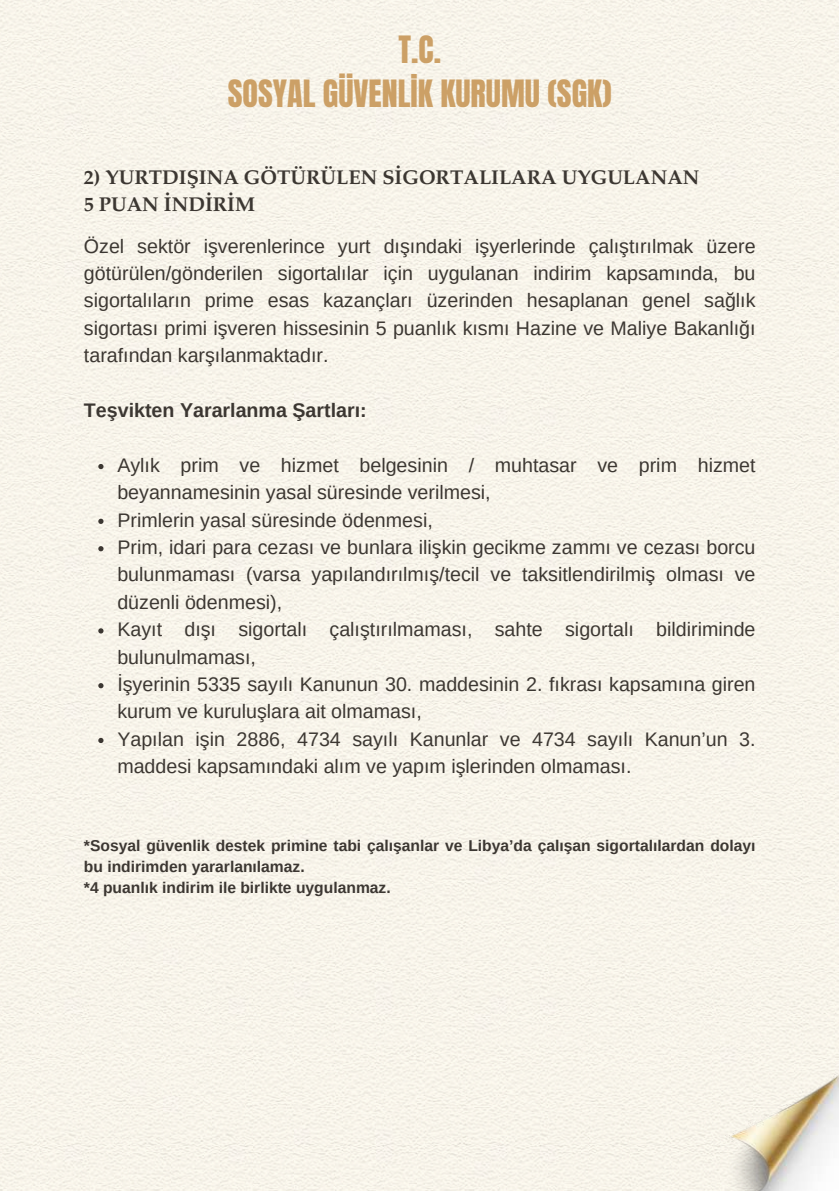
<style>
.page{position:relative;width:839px;height:1191px;background:#fff}
.page>*{position:absolute;margin:0;border:0;box-sizing:border-box;transform-origin:0 0}
.t1{font:32px/43.6px "Anton";color:#cca066;text-align:center}
.t2{font:700 20px/27px "Palatino LT Pro";color:#3c3732}
.t3{font:19.6px/27.4px "Arimo";color:#3c3732;text-align:justify}
.t4{font:700 19.6px "Arimo";color:#3c3732}
.t5{font:700 15.6px/20.8px "Arimo";color:#3c3732}
</style>
<div class="page">
<div style="left:0;top:0;width:838px;height:1191px;background:#f8f4ea"></div>
<img style="left:725px;top:1074px;width:113px;height:117px">
<svg style="left:98px;top:464px;width:5px;height:5px"></svg>
<svg style="left:98px;top:519px;width:5px;height:5px"></svg>
<svg style="left:98px;top:546px;width:5px;height:5px"></svg>
<svg style="left:98px;top:628px;width:5px;height:6px"></svg>
<svg style="left:98px;top:683px;width:5px;height:5px"></svg>
<svg style="left:98px;top:738px;width:5px;height:5px"></svg>
<h1 class="t1" style="left:228px;top:29px;width:385px">T.C.<br>SOSYAL GÜVENLİK KURUMU (SGK)</h1>
<p class="t2" style="left:84px;top:166px;width:617px">2) YURTDIŞINA GÖTÜRÜLEN SİGORTALILARA UYGULANAN<br>5 PUAN İNDİRİM</p>
<p class="t3" style="left:84px;top:232px;width:673px">Özel sektör işverenlerince yurt dışındaki işyerlerinde çalıştırılmak üzere götürülen/gönderilen sigortalılar için uygulanan indirim kapsamında, bu sigortalıların prime esas kazançları üzerinden hesaplanan genel sağlık sigortası primi işveren hissesinin 5 puanlık kısmı Hazine ve Maliye Bakanlığı tarafından karşılanmaktadır.</p>
<p class="t4" style="left:84px;top:399px;width:284px">Teşvikten Yararlanma Şartları:</p>
<p class="t3" style="left:117px;top:451px;width:639px;text-align:left">Aylık prim ve hizmet belgesinin / muhtasar ve prim hizmet beyannamesinin yasal süresinde verilmesi,<br>Primlerin yasal süresinde ödenmesi,<br>Prim, idari para cezası ve bunlara ilişkin gecikme zammı ve cezası borcu bulunmaması (varsa yapılandırılmış/tecil ve taksitlendirilmiş olması ve düzenli ödenmesi),<br>Kayıt dışı sigortalı çalıştırılmaması, sahte sigortalı bildiriminde bulunulmaması,<br>İşyerinin 5335 sayılı Kanunun 30. maddesinin 2. fıkrası kapsamına giren kurum ve kuruluşlara ait olmaması,<br>Yapılan işin 2886, 4734 sayılı Kanunlar ve 4734 sayılı Kanun’un 3. maddesi kapsamındaki alım ve yapım işlerinden olmaması.</p>
<p class="t5" style="left:84px;top:836px;width:673px">*Sosyal güvenlik destek primine tabi çalışanlar ve Libya’da çalışan sigortalılardan dolayı bu indirimden yararlanılamaz.<br>*4 puanlık indirim ile birlikte uygulanmaz.</p>
</div>
